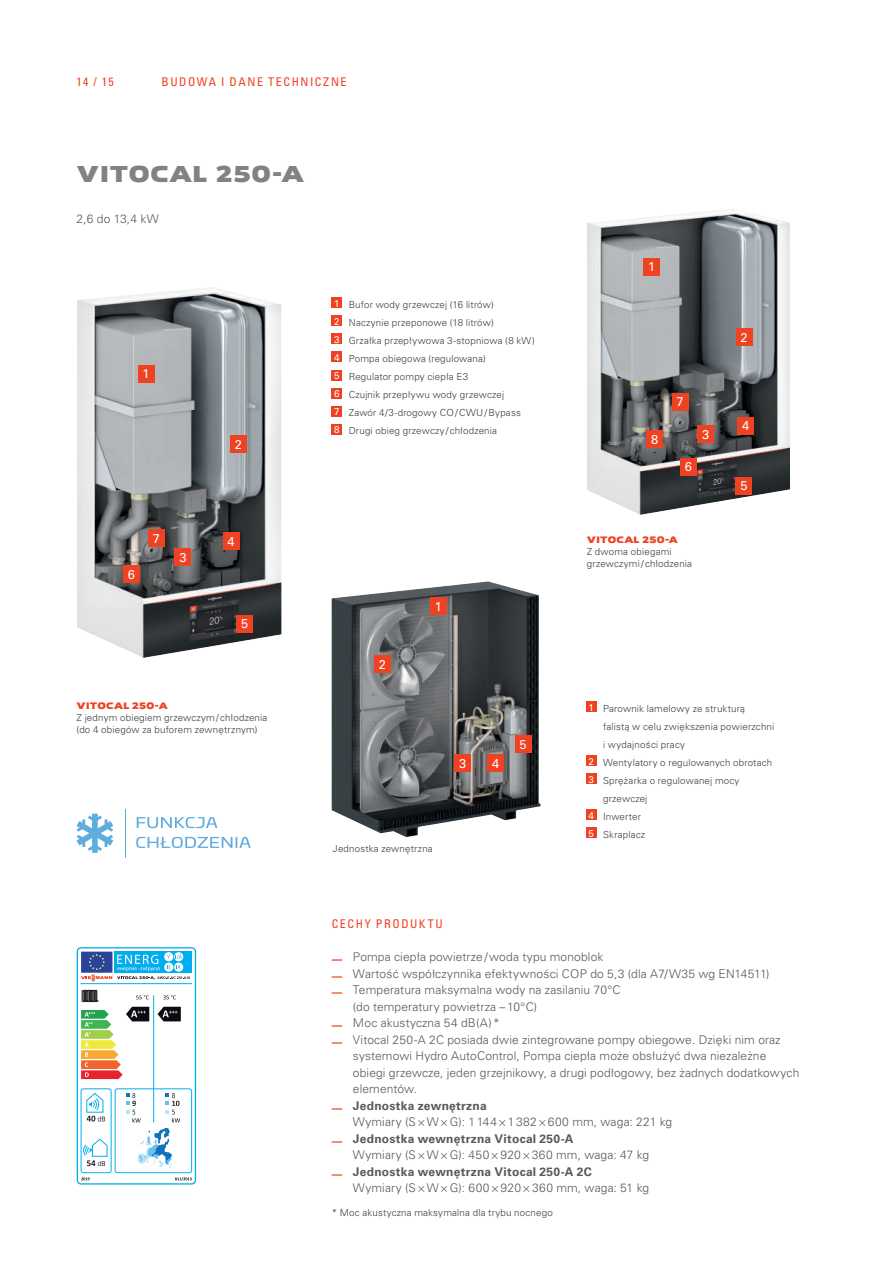
<style>
.page{position:relative;width:893px;height:1263px;background:#fff}
.page>*{position:absolute;margin:0;border:0;box-sizing:border-box;transform-origin:0 0}
.t1{font:700 24px "Viessmann";letter-spacing:.025em;color:#808285}
.t2{font:12.75px "Univers LTCYR 55 Roman";color:#fff}
.t3{font:300 12px "Univers LTCYR 45";letter-spacing:.01em;color:#57585a}
.t4{font:700 12px "Univers LTCYR 65";letter-spacing:.02em;color:#57585a}
.t5{font:condensed 12px "Univers LTCYR 57";letter-spacing:.13em;color:#ef4222}
.t6{font:300 9.75px/18px "Univers LTCYR 45";letter-spacing:.02em;color:#3e3e3f}
.t7{font:700 9.75px "Viessmann";letter-spacing:.015em;color:#ef4222}
</style>
<div class="page">
<img style="left:77px;top:287px;width:204px;height:371px">
<div style="left:332px;top:298px;width:10px;height:10px;background:#ef4222"></div>
<div style="left:332px;top:316px;width:10px;height:10px;background:#ef4222"></div>
<div style="left:332px;top:334px;width:10px;height:10px;background:#ef4222"></div>
<div style="left:332px;top:352px;width:10px;height:10px;background:#ef4222"></div>
<div style="left:332px;top:370px;width:10px;height:10px;background:#ef4222"></div>
<div style="left:332px;top:388px;width:10px;height:10px;background:#ef4222"></div>
<div style="left:332px;top:406px;width:10px;height:10px;background:#ef4222"></div>
<div style="left:332px;top:424px;width:10px;height:10px;background:#ef4222"></div>
<div style="left:138px;top:365px;width:16px;height:17px;background:#ef4222"></div>
<div style="left:230px;top:436px;width:17px;height:17px;background:#ef4222"></div>
<div style="left:175px;top:549px;width:16px;height:17px;background:#ef4222"></div>
<div style="left:223px;top:533px;width:16px;height:17px;background:#ef4222"></div>
<div style="left:236px;top:615px;width:17px;height:17px;background:#ef4222"></div>
<div style="left:123px;top:566px;width:17px;height:17px;background:#ef4222"></div>
<div style="left:148px;top:529px;width:17px;height:17px;background:#ef4222"></div>
<img style="left:332px;top:581px;width:209px;height:256px">
<div style="left:586px;top:702px;width:10px;height:10px;background:#ef4222"></div>
<div style="left:586px;top:756px;width:10px;height:10px;background:#ef4222"></div>
<div style="left:586px;top:774px;width:10px;height:10px;background:#ef4222"></div>
<div style="left:586px;top:810px;width:10px;height:10px;background:#ef4222"></div>
<div style="left:586px;top:828px;width:10px;height:10px;background:#ef4222"></div>
<img style="left:587px;top:209px;width:203px;height:306px">
<div style="left:430px;top:598px;width:17px;height:17px;background:#ef4222"></div>
<div style="left:374px;top:656px;width:17px;height:17px;background:#ef4222"></div>
<div style="left:454px;top:755px;width:17px;height:17px;background:#ef4222"></div>
<div style="left:487px;top:755px;width:17px;height:17px;background:#ef4222"></div>
<div style="left:515px;top:736px;width:16px;height:17px;background:#ef4222"></div>
<div style="left:643px;top:258px;width:17px;height:17px;background:#ef4222"></div>
<div style="left:736px;top:329px;width:16px;height:17px;background:#ef4222"></div>
<div style="left:697px;top:426px;width:17px;height:17px;background:#ef4222"></div>
<div style="left:737px;top:417px;width:17px;height:17px;background:#ef4222"></div>
<div style="left:736px;top:477px;width:16px;height:17px;background:#ef4222"></div>
<div style="left:646px;top:431px;width:17px;height:17px;background:#ef4222"></div>
<div style="left:672px;top:393px;width:16px;height:17px;background:#ef4222"></div>
<div style="left:680px;top:458px;width:17px;height:17px;background:#ef4222"></div>
<div style="left:77px;top:947px;width:119px;height:237px;border:1px solid #00aeef;border-radius:4px"></div>
<svg style="left:81px;top:1177px;width:9px;height:3px"></svg>
<svg style="left:175px;top:1177px;width:17px;height:4px"></svg>
<div style="left:114px;top:951px;width:78px;height:22px;background:#00aeef"></div>
<hr style="left:81px;top:983px;width:111px;height:1px;background:#00aeef">
<div style="left:81px;top:1088px;width:31px;height:85px;border:1px solid #00aeef;border-radius:2px"></div>
<div style="left:115px;top:1088px;width:77px;height:85px;border:1px solid #00aeef;border-radius:2px"></div>
<svg style="left:138px;top:1128px;width:34px;height:40px"></svg>
<svg style="left:163px;top:995px;width:13px;height:4px"></svg>
<hr style="left:153px;top:995px;width:1px;height:127px;background:#00aeef">
<svg style="left:81px;top:951px;width:109px;height:30px"></svg>
<svg style="left:126px;top:1093px;width:15px;height:29px"></svg>
<svg style="left:166px;top:1093px;width:14px;height:29px"></svg>
<svg style="left:86px;top:1093px;width:19px;height:28px"></svg>
<svg style="left:83px;top:1139px;width:24px;height:27px"></svg>
<svg style="left:81px;top:990px;width:68px;height:89px"></svg>
<svg style="left:158px;top:1007px;width:23px;height:14px"></svg>
<svg style="left:77px;top:814px;width:36px;height:39px"></svg>
<svg style="left:137px;top:817px;width:80px;height:11px"></svg>
<svg style="left:136px;top:837px;width:115px;height:11px"></svg>
<hr style="left:125px;top:809px;width:1px;height:48px;background:#5facdf">
<p class="t5" style="left:77px;top:74px;width:39px">14 / 15</p>
<p class="t5" style="left:162px;top:74px;width:186px">BUDOWA I DANE TECHNICZNE</p>
<h1 class="t1" style="left:77px;top:157px;width:228px">VITOCAL 250-A</h1>
<p class="t3" style="left:77px;top:211px;width:84px">2,6 do 13,4 kW</p>
<h2 class="t2" style="left:143px;top:365px;width:9px">1</h2>
<h2 class="t2" style="left:128px;top:565px;width:9px">6</h2>
<h2 class="t2" style="left:153px;top:529px;width:9px">7</h2>
<h2 class="t2" style="left:179px;top:548px;width:9px">3</h2>
<h2 class="t2" style="left:235px;top:436px;width:9px">2</h2>
<h2 class="t2" style="left:228px;top:533px;width:9px">4</h2>
<h2 class="t2" style="left:241px;top:615px;width:9px">5</h2>
<p class="t7" style="left:77px;top:699px;width:92px">VITOCAL 250-A</p>
<p class="t6" style="left:77px;top:711px;width:192px;line-height:12px">Z jednym obiegiem grzewczym/chłodzenia (do 4 obiegów za buforem zewnętrznym)</p>
<p class="t6" style="left:334px;top:296px;width:202px"><sup>1</sup> Bufor wody grzewczej (16 litrów)<br><sup>2</sup> Naczynie przeponowe (18 litrów)<br><sup>3</sup> Grzałka przepływowa 3-stopniowa (8 kW)<br><sup>4</sup> Pompa obiegowa (regulowana)<br><sup>5</sup> Regulator pompy ciepła E3<br><sup>6</sup> Czujnik przepływu wody grzewczej<br><sup>7</sup> Zawór 4/3-drogowy CO/CWU/Bypass<br><sup>8</sup> Drugi obieg grzewczy/chłodzenia</p>
<h2 class="t2" style="left:379px;top:656px;width:9px">2</h2>
<h2 class="t2" style="left:435px;top:598px;width:9px">1</h2>
<h2 class="t2" style="left:459px;top:754px;width:9px">3</h2>
<h2 class="t2" style="left:492px;top:754px;width:9px">4</h2>
<h2 class="t2" style="left:519px;top:735px;width:9px">5</h2>
<p class="t6" style="left:333px;top:839px;width:101px">Jednostka zewnętrzna</p>
<h2 class="t2" style="left:648px;top:258px;width:9px">1</h2>
<h2 class="t2" style="left:651px;top:430px;width:9px">8</h2>
<h2 class="t2" style="left:677px;top:393px;width:9px">7</h2>
<h2 class="t2" style="left:685px;top:458px;width:9px">6</h2>
<h2 class="t2" style="left:702px;top:425px;width:9px">3</h2>
<p class="t7" style="left:587px;top:533px;width:92px">VITOCAL 250-A</p>
<p class="t6" style="left:587px;top:545px;width:107px;line-height:12px">Z dwoma obiegami grzewczymi/chłodzenia</p>
<h2 class="t2" style="left:740px;top:328px;width:9px">2</h2>
<h2 class="t2" style="left:742px;top:417px;width:9px">4</h2>
<h2 class="t2" style="left:740px;top:477px;width:9px">5</h2>
<p class="t6" style="left:589px;top:699px;width:158px"><sup>1</sup> Parownik lamelowy ze strukturą</p>
<p class="t6" style="left:603px;top:717px;width:173px">falistą w celu zwiększenia powierzchni</p>
<p class="t6" style="left:603px;top:735px;width:83px">i wydajności pracy</p>
<p class="t6" style="left:589px;top:753px;width:185px"><sup>2</sup> Wentylatory o regulowanych obrotach</p>
<p class="t6" style="left:589px;top:771px;width:152px"><sup>3</sup> Sprężarka o regulowanej mocy</p>
<p class="t6" style="left:603px;top:789px;width:46px">grzewczej</p>
<p class="t6" style="left:589px;top:807px;width:54px"><sup>4</sup> Inwerter</p>
<p class="t6" style="left:589px;top:825px;width:58px"><sup>5</sup> Skraplacz</p>
<p class="t5" style="left:332px;top:916px;width:113px">CECHY PRODUKTU</p>
<p class="t3" style="left:332px;top:949px;width:273px"><sup>_</sup> Pompa ciepła powietrze/woda typu monoblok</p>
<p class="t3" style="left:332px;top:965px;width:439px"><sup>_</sup> Wartość współczynnika efektywności COP do 5,3 (dla A7/W35 wg EN14511)</p>
<p class="t3" style="left:332px;top:982px;width:290px"><sup>_</sup> Temperatura maksymalna wody na zasilaniu 70°C</p>
<p class="t3" style="left:353px;top:998px;width:186px">(do temperatury powietrza –10°C)</p>
<p class="t3" style="left:332px;top:1015px;width:170px"><sup>_</sup> Moc akustyczna 54 dB(A)*</p>
<p class="t3" style="left:332px;top:1031px;width:450px"><sup>_</sup> Vitocal 250-A 2C posiada dwie zintegrowane pompy obiegowe. Dzięki nim oraz</p>
<p class="t3" style="left:353px;top:1048px;width:415px">systemowi Hydro AutoControl, Pompa ciepła może obsłużyć dwa niezależne</p>
<p class="t3" style="left:353px;top:1064px;width:448px">obiegi grzewcze, jeden grzejnikowy, a drugi podłogowy, bez żadnych dodatkowych</p>
<p class="t3" style="left:353px;top:1081px;width:66px">elementów.</p>
<p class="t4" style="left:332px;top:1097px;width:157px"><sup>_</sup> Jednostka zewnętrzna</p>
<p class="t3" style="left:353px;top:1114px;width:321px">Wymiary (S×W×G): 1144×1382×600 mm, waga: 221 kg</p>
<p class="t4" style="left:332px;top:1130px;width:243px"><sup>_</sup> Jednostka wewnętrzna Vitocal 250-A</p>
<p class="t3" style="left:353px;top:1147px;width:298px">Wymiary (S×W×G): 450×920×360 mm, waga: 47 kg</p>
<p class="t4" style="left:332px;top:1163px;width:262px"><sup>_</sup> Jednostka wewnętrzna Vitocal 250-A 2C</p>
<p class="t3" style="left:353px;top:1180px;width:298px">Wymiary (S×W×G): 600×920×360 mm, waga: 51 kg</p>
<p class="t6" style="left:332px;top:1203px;width:223px">* Moc akustyczna maksymalna dla trybu nocnego</p>
</div>
